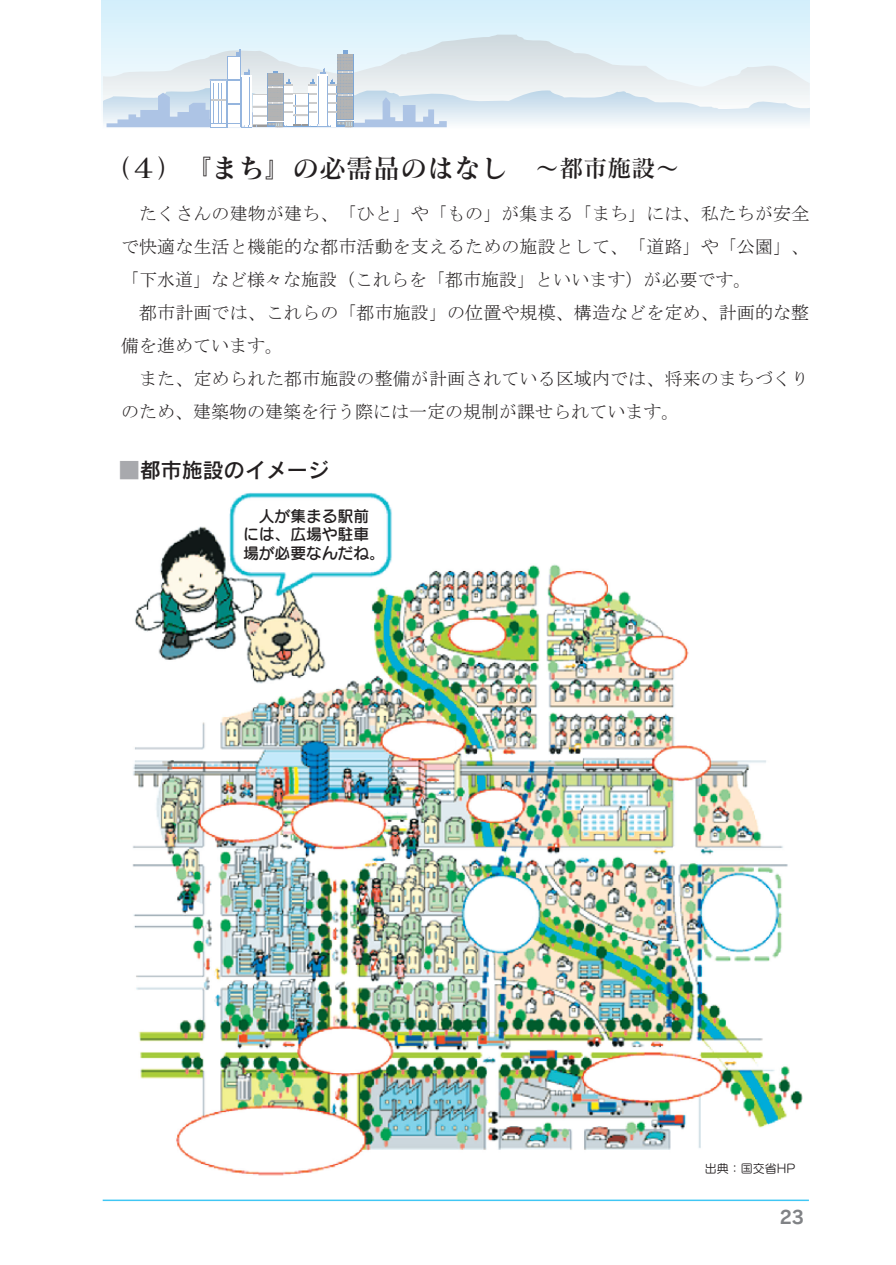
<style>
.page{position:relative;width:896px;height:1265px;background:#fff}
.page>*{position:absolute;margin:0;border:0;box-sizing:border-box;transform-origin:0 0}
.t1{font:27px "Matisse CID DB";color:#231f20}
.t2{font:21px "Rodin CID DB";color:#231f20}
.t3{font:18px/33px "MS Mincho";letter-spacing:.005em;color:#231f20}
.t4{font:18px "Rodin CID B";color:#808285}
.t5{font:15.75px/18.8px "Seurat CID DB";color:#231f20}
.t6{font:12px "Seurat CID M";color:#231f20}
.s1{font-size:24px}
.s2{color:#a8a9ad}
</style>
<div class="page">
<div style="left:102px;top:0;width:707px;height:126px;background:#d8f1fb"></div>
<svg style="left:103px;top:35px;width:706px;height:52px;fill:#e2f4fc"></svg>
<svg style="left:103px;top:87px;width:707px;height:41px;fill:#edf2f5"></svg>
<svg style="left:106px;top:50px;width:341px;height:77px"></svg>
<img style="left:132px;top:492px;width:671px;height:684px">
<hr style="left:103px;top:1199px;width:705px;height:2px;background:#40c7f4">
<h1 class="t1" style="left:103px;top:152px;width:578px">（４）『まち』の必需品のはなし <span class="s1">～都市施設～</span></h1>
<p class="t3" style="left:121px;top:197px;width:689px;text-align:justify;text-indent:18px">たくさんの建物が建ち、「ひと」や「もの」が集まる「まち」には、私たちが安全で快適な生活と機能的な都市活動を支えるための施設として、「道路」や「公園」、「下水道」など様々な施設（これらを「都市施設」といいます）が必要です。</p>
<p class="t3" style="left:121px;top:296px;width:689px;text-indent:18px">都市計画では、これらの「都市施設」の位置や規模、構造などを定め、計画的な整備を進めています。</p>
<p class="t3" style="left:121px;top:362px;width:689px;text-indent:18px">また、定められた都市施設の整備が計画されている区域内では、将来のまちづくりのため、建築物の建築を行う際には一定の規制が課せられています。</p>
<p class="t2" style="left:119px;top:456px;width:212px"><span class="s2">■</span>都市施設のイメージ</p>
<p class="t5" style="left:243px;top:505px;width:143px;text-indent:16px">人が集まる駅前には、広場や駐車場が必要なんだね。</p>
<p class="t6" style="left:704px;top:1161px;width:92px">出典：国交省HP</p>
<p class="t4" style="left:779px;top:1204px;width:26px">23</p>
</div>
